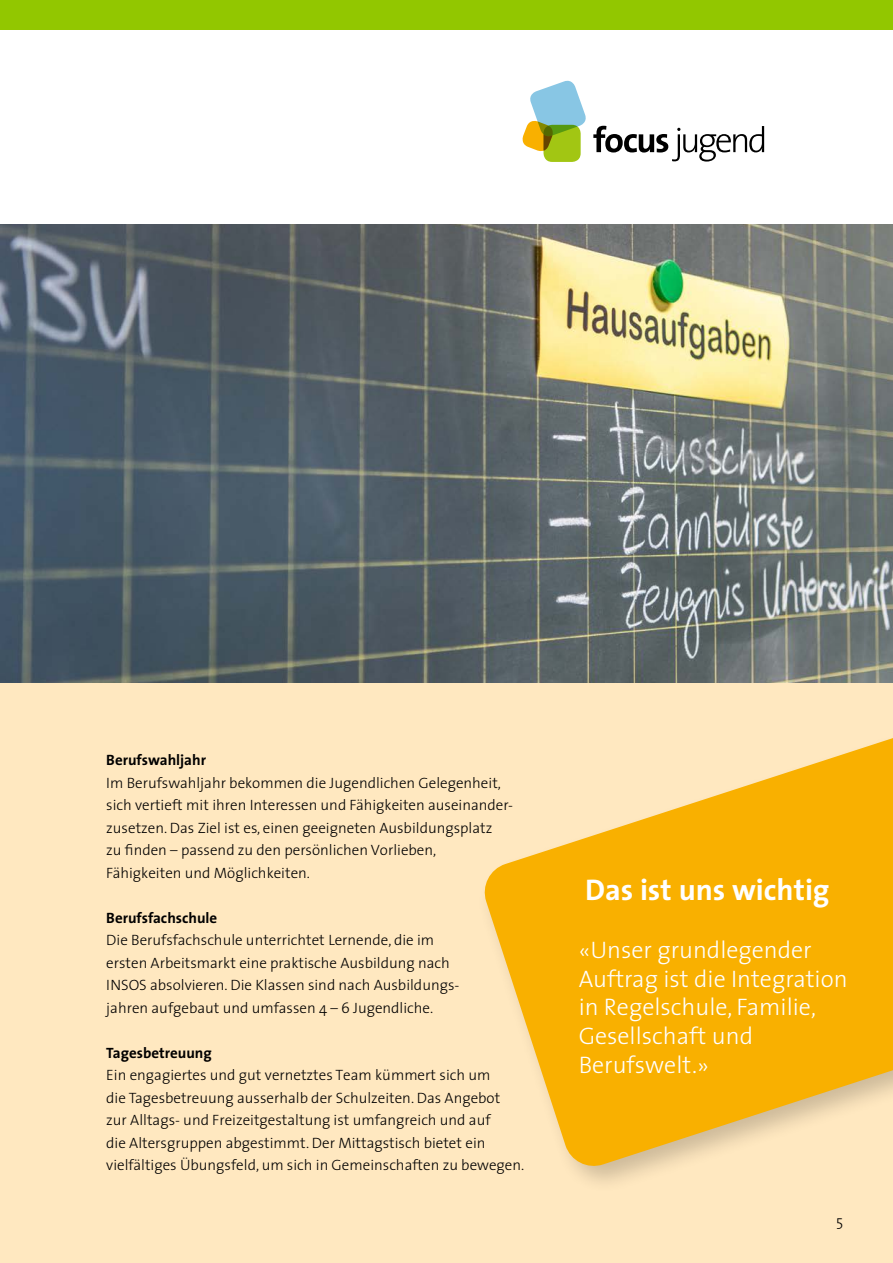
<style>
.page{position:relative;width:893px;height:1263px;background:#fff}
.page>*{position:absolute;margin:0;border:0;box-sizing:border-box;transform-origin:0 0}
.t1{font:700 30px "The Sans";color:#fff}
.t2{font:300 24px/28.8px "The Sans";color:#fff}
.t3{font:300 15px/22.5px "The Sans";color:#000}
.t4{font:700 15px "The Sans";color:#000}
</style>
<div class="page">
<div style="left:0;top:682px;width:893px;height:581px;background:#ffe8c0"></div>
<img style="left:0;top:224px;width:893px;height:459px">
<svg style="left:484px;top:738px;width:409px;height:431px;fill:#f9b000"></svg>
<div style="left:0;top:0;width:893px;height:30px;background:#92c700"></div>
<svg style="left:593px;top:126px;width:171px;height:36px"></svg>
<div style="left:543px;top:125px;width:38px;height:37px;background:#a2c613;border-radius:9px"></div>
<svg style="left:523px;top:81px;width:63px;height:70px"></svg>
<p class="t4" style="left:106px;top:747px;width:101px">Berufswahljahr</p>
<p class="t3" style="left:106px;top:771px;width:408px">Im Berufswahljahr bekommen die Jugendlichen Gelegenheit, sich vertieft mit ihren Interessen und Fähigkeiten auseinander&shy;zusetzen. Das Ziel ist es, einen geeigneten Ausbildungsplatz<br>zu finden – passend zu den persönlichen Vorlieben, Fähigkeiten und Möglichkeiten.</p>
<p class="t4" style="left:106px;top:905px;width:113px">Berufsfachschule</p>
<p class="t3" style="left:106px;top:928px;width:355px">Die Berufsfachschule unterrichtet Lernende, die im ersten Arbeitsmarkt eine praktische Ausbildung nach INSOS absolvieren. Die Klassen sind nach Ausbildungs&shy;jahren aufgebaut und umfassen 4 – 6 Jugendliche.</p>
<p class="t4" style="left:106px;top:1040px;width:107px">Tagesbetreuung</p>
<p class="t3" style="left:106px;top:1063px;width:420px">Ein engagiertes und gut vernetztes Team kümmert sich um<br>die Tagesbetreuung ausserhalb der Schulzeiten. Das Angebot zur Alltags- und Freizeitgestaltung ist umfangreich und auf<br>die Altersgruppen abgestimmt. Der Mittagstisch bietet ein vielfältiges Übungsfeld, um sich in Gemeinschaften zu bewegen.</p>
<h1 class="t1" style="left:585px;top:865px;width:246px">Das ist uns wichtig</h1>
<h2 class="t2" style="left:579px;top:934px;width:270px">«Unser grundlegender<br>Auftrag ist die Integration in Regelschule, Familie,<br>Gesellschaft und<br>Berufswelt.»</h2>
<p class="t3" style="left:836px;top:1209px;width:9px">5</p>
</div>
